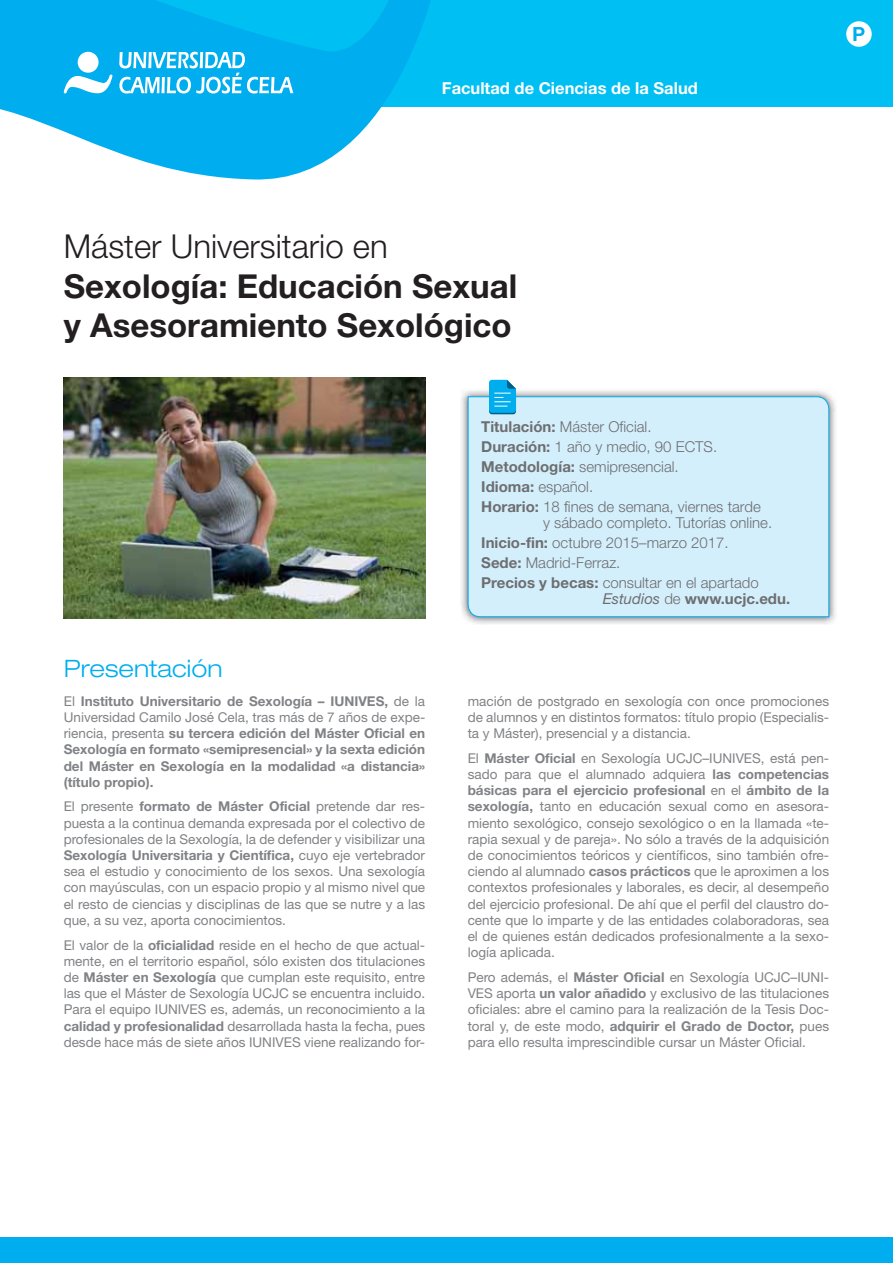
<style>
.page{position:relative;width:893px;height:1263px;background:#fff}
.page>*{position:absolute;margin:0;border:0;box-sizing:border-box;transform-origin:0 0}
.t1{font:700 33px/39.6px "Helvetica Neue LT Std";color:#231f20}
.t2{font:300 33px "Helvetica Neue LT Std";color:#231f20}
.t3{font:300 expanded 24px "Helvetica Neue LT Std";color:#00aeef}
.t4{font:700 16.5px "Helvetica Neue LT Std";color:#fff}
.t5{font:300 15px/20px "Helvetica Neue LT Std";color:#6d6e70}
.t6{font:700 15px "Helvetica Neue LT Std";color:#6d6e70}
.t7{font:13.5px/16.2px "Helvetica Neue LT Std";color:#808285;text-align:justify}
.t8{font:700 13.5px/16.2px "Helvetica Neue LT Std";color:#808285;text-align:justify}
.s1{font-weight:400}
.s2{font-weight:700}
.s3{font-weight:400;font-style:italic}
.s4{font-weight:300}
</style>
<div class="page">
<div style="left:0;top:0;width:893px;height:106px;background:#00c0f3"></div>
<div style="left:0;top:1237px;width:893px;height:26px;background:#00aeef"></div>
<svg style="left:0;top:0;width:442px;height:180px;fill:#00aeef"></svg>
<svg style="left:119px;top:52px;width:174px;height:42px"></svg>
<svg style="left:64px;top:74px;width:48px;height:20px"></svg>
<div style="left:78px;top:52px;width:21px;height:21px;background:#fff;border-radius:50%"></div>
<div style="left:846px;top:21px;width:26px;height:26px;background:#fff;border-radius:50%"></div>
<svg style="left:853px;top:27px;width:11px;height:14px"></svg>
<img style="left:461px;top:389px;width:375px;height:235px">
<div style="left:467px;top:396px;width:363px;height:221px;background:#d4effc"></div>
<svg style="left:489px;top:380px;width:27px;height:34px"></svg>
<img style="left:64px;top:378px;width:361px;height:241px">
<p class="t4" style="left:442px;top:82px;width:257px">Facultad de Ciencias de la Salud</p>
<h1 class="t2" style="left:64px;top:227px;width:325px">Máster Universitario en</h1>
<h1 class="t1" style="left:64px;top:270px;width:455px">Sexología: Educación Sexual y Asesoramiento Sexológico</h1>
<h2 class="t3" style="left:64px;top:660px;width:160px">Presentación</h2>
<p class="t8" style="left:64px;top:694px;width:363px"><span class="s1">El</span> Instituto Universitario de Sexología – IUNIVES, <span class="s1">de la Universidad Camilo José Cela, tras más de 7 años de expe&shy;riencia, presenta</span> su tercera edición del Máster Oficial en Sexología en formato «semipresencial» y la sexta edición del Máster en Sexología en la modalidad «a distancia» (título propio).</p>
<p class="t7" style="left:64px;top:800px;width:363px">El presente <span class="s2">formato de Máster Oficial</span> pretende dar res&shy;puesta a la continua demanda expresada por el colectivo de profesionales de la Sexología, la de defender y visibilizar una <span class="s2">Sexología Universitaria y Científica,</span> cuyo eje vertebrador sea el estudio y conocimiento de los sexos. Una sexología con mayúsculas, con un espacio propio y al mismo nivel que el resto de ciencias y disciplinas de las que se nutre y a las que, a su vez, aporta conocimientos.</p>
<p class="t7" style="left:64px;top:938px;width:363px">El valor de la <span class="s2">oficialidad</span> reside en el hecho de que actual&shy;mente, en el territorio español, sólo existen dos titulaciones de <span class="s2">Máster en Sexología</span> que cumplan este requisito, entre las que el Máster de Sexología UCJC se encuentra incluido.<br>Para el equipo IUNIVES es, además, un reconocimiento a la <span class="s2">calidad y profesionalidad</span> desarrollada hasta la fecha, pues desde hace más de siete años IUNIVES viene realizando for-</p>
<p class="t5" style="left:481px;top:417px;width:281px"><span class="s2">Titulación:</span> Máster Oficial.<br><span class="s2">Duración:</span> 1 año y medio, 90 ECTS.<br><span class="s2">Metodología:</span> semipresencial.<br><span class="s2">Idioma:</span> español.<br><span class="s2">Horario:</span> 18 fines de semana, viernes tarde</p>
<p class="t5" style="left:481px;top:513px;width:292px;text-indent:62px">y sábado completo. Tutorías online.<br><span class="s2">Inicio-fin:</span> octubre 2015–marzo 2017.<br><span class="s2">Sede:</span> Madrid-Ferraz.<br><span class="s2">Precios y becas:</span> consultar en el apartado</p>
<p class="t6" style="left:603px;top:593px;width:189px"><span class="s3">Estudios</span> <span class="s4">de</span> www.ucjc.edu.</p>
<p class="t7" style="left:468px;top:694px;width:363px">mación de postgrado en sexología con once promociones de alumnos y en distintos formatos: título propio (Especialis&shy;ta y Máster), presencial y a distancia.</p>
<p class="t7" style="left:468px;top:752px;width:363px">El <span class="s2">Máster Oficial</span> en Sexología UCJC–IUNIVES, está pen&shy;sado para que el alumnado adquiera <span class="s2">las competencias básicas para el ejercicio profesional</span> en el <span class="s2">ámbito de la sexología,</span> tanto en educación sexual como en asesora&shy;miento sexológico, consejo sexológico o en la llamada «te&shy;rapia sexual y de pareja». No sólo a través de la adquisición de conocimientos teóricos y científicos, sino también ofre&shy;ciendo al alumnado <span class="s2">casos prácticos</span> que le aproximen a los contextos profesionales y laborales, es decir, al desempeño del ejercicio profesional. De ahí que el perfil del claustro do&shy;cente que lo imparte y de las entidades colaboradoras, sea el de quienes están dedicados profesionalmente a la sexo&shy;logía aplicada.</p>
<p class="t7" style="left:468px;top:971px;width:363px">Pero además, el <span class="s2">Máster Oficial</span> en Sexología UCJC–IUNI-VES aporta <span class="s2">un valor añadido</span> y exclusivo de las titulaciones oficiales: abre el camino para la realización de la Tesis Doc&shy;toral y, de este modo, <span class="s2">adquirir el Grado de Doctor,</span> pues para ello resulta imprescindible cursar un Máster Oficial.</p>
</div>
